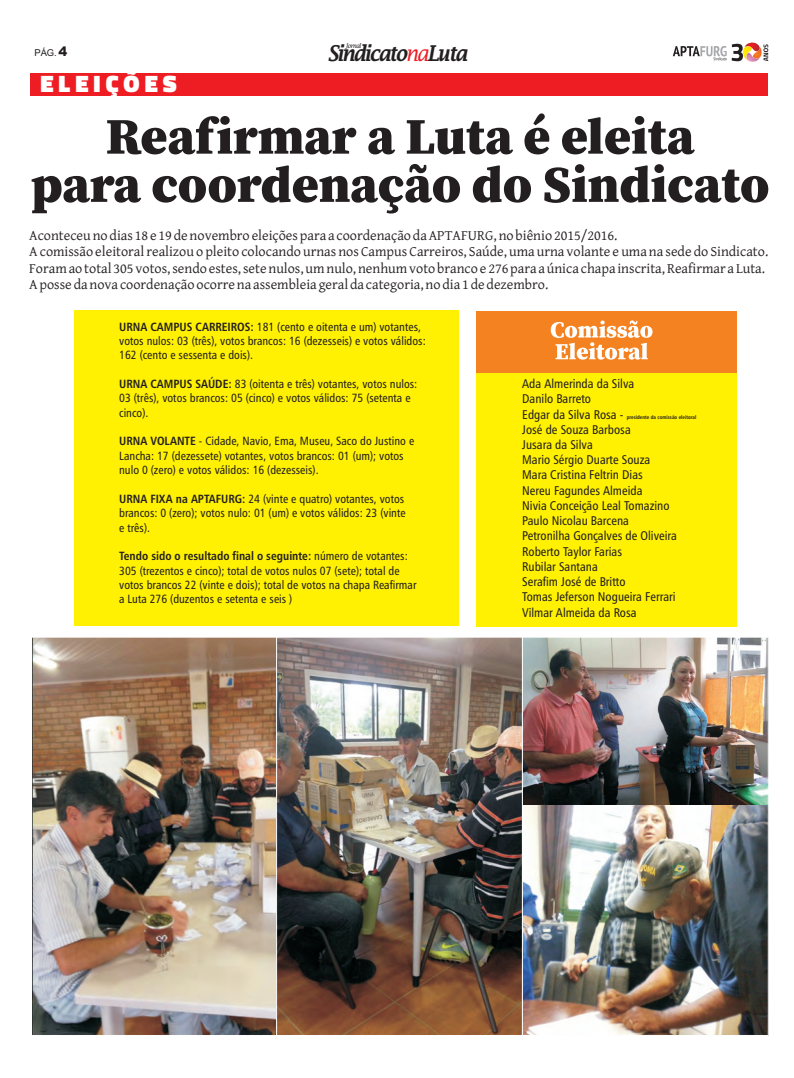
<style>
.page{position:relative;width:794px;height:1078px;background:#fff}
.page>*{position:absolute;margin:0;border:0;box-sizing:border-box;transform-origin:0 0}
.t1{font:700 24px "Titillium";letter-spacing:.21em;color:#fff}
.t2{font:italic 21.7px "Lucida Fax";letter-spacing:-.09em;color:#231f20;scale:.9 1}
.t3{font:italic 21.7px "Lucida Fax";color:#ee1d23;scale:.9 1}
.t4{font:14.2px/16.5px "Gentium Basic";color:#231f20}
.t5{font:12.6px/15.2px "Humanist 777 BT Roman Condensed B";color:#231f20}
.t6{font:11.9px/14.3px "Humanist 777 BT Roman Condensed B";color:#231f20}
.t7{font:11.9px "Humanist 777 BT Roman Condensed B,Bold";color:#231f20}
.t8{font:9.4px "Arial";color:#231f20}
.t9{font:italic 6.5px "Lucida Fax";letter-spacing:-.085em;color:#231f20;scale:.9 1}
.t10{font:5.3px "Humanist 777 BT Roman Condensed B,Bold";color:#231f20}
.s1{font-weight:900;font-size:13.2px}
.s2{font-family:"Humanist 777 BT Roman Condensed B,Bold"}
.s3{font-family:"Humanist 777 BT Roman Condensed B"}
</style>
<div class="page">
<div style="left:477px;top:332px;width:260px;height:294px;background:#fff101"></div>
<div style="left:74px;top:311px;width:385px;height:315px;background:#fff101"></div>
<div style="left:30px;top:73px;width:737px;height:22px;background:#ee1d23"></div>
<svg style="left:32px;top:113px;width:533px;height:100px"></svg>
<svg style="left:565px;top:42px;width:203px;height:161px"></svg>
<div style="left:477px;top:310px;width:260px;height:62px;background:#f58220"></div>
<svg style="left:551px;top:320px;width:101px;height:39px"></svg>
<img style="left:32px;top:638px;width:489px;height:395px">
<div style="left:30px;top:636px;width:247px;height:399px;border:1px solid #fff"></div>
<div style="left:276px;top:636px;width:247px;height:399px;border:1px solid #fff"></div>
<img style="left:524px;top:638px;width:243px;height:167px">
<img style="left:524px;top:805px;width:243px;height:228px">
<div style="left:522px;top:636px;width:247px;height:399px;border:1px solid #fff"></div>
<p class="t9" style="left:345px;top:42px;width:19px">Jornal</p>
<p class="t8" style="left:34px;top:49px;width:34px">PÁG. <span class="s1">4</span></p>
<h2 class="t2" style="left:327px;top:44px;width:157px">Sindicato Luta</h2>
<h2 class="t3" style="left:405px;top:44px;width:27px">na</h2>
<h1 class="t1" style="left:40px;top:74px;width:138px">ELEIÇÕES</h1>
<p class="t4" style="left:29px;top:227px;width:740px">Aconteceu no dias 18 e 19 de novembro eleições para a coordenação da APTAFURG, no biênio 2015/2016.<br>A comissão eleitoral realizou o pleito colocando urnas nos Campus Carreiros, Saúde, uma urna volante e uma na sede do Sindicato.<br>Foram ao total 305 votos, sendo estes, sete nulos, um nulo, nenhum voto branco e 276 para a única chapa inscrita, Reafirmar a Luta.<br>A posse da nova coordenação ocorre na assembleia geral da categoria, no dia 1 de dezembro.</p>
<p class="t6" style="left:119px;top:320px;width:308px"><span class="s2">URNA CAMPUS CARREIROS:</span> 181 (cento e oitenta e um) votantes, votos nulos: 03 (três), votos brancos: 16 (dezesseis) e votos válidos:<br>162 (cento e sessenta e dois).</p>
<p class="t6" style="left:119px;top:377px;width:300px"><span class="s2">URNA CAMPUS SAÚDE:</span> 83 (oitenta e três) votantes, votos nulos:<br>03 (três), votos brancos: 05 (cinco) e votos válidos: 75 (setenta e cinco).</p>
<p class="t6" style="left:119px;top:435px;width:297px"><span class="s2">URNA VOLANTE</span> - Cidade, Navio, Ema, Museu, Saco do Justino e<br>Lancha: 17 (dezessete) votantes, votos brancos: 01 (um); votos nulo 0 (zero) e votos válidos: 16 (dezesseis).</p>
<p class="t6" style="left:119px;top:492px;width:288px"><span class="s2">URNA FIXA na APTAFURG:</span> 24 (vinte e quatro) votantes, votos brancos: 0 (zero); votos nulo: 01 (um) e votos válidos: 23 (vinte e três).</p>
<p class="t7" style="left:119px;top:551px;width:290px">Tendo sido o resultado final o seguinte: <span class="s3">número de votantes:</span></p>
<p class="t6" style="left:119px;top:564px;width:299px">305 (trezentos e cinco); total de votos nulos 07 (sete); total de votos brancos 22 (vinte e dois); total de votos na chapa Reafirmar a Luta 276 (duzentos e setenta e seis )</p>
<p class="t5" style="left:522px;top:377px;width:114px">Ada Almerinda da Silva<br>Danilo Barreto<br>Edgar da Silva Rosa -</p>
<p class="t10" style="left:626px;top:414px;width:71px">presidente da comissão eleitoral</p>
<p class="t5" style="left:522px;top:423px;width:156px">José de Souza Barbosa<br>Jusara da Silva<br>Mario Sérgio Duarte Souza<br>Mara Cristina Feltrin Dias<br>Nereu Fagundes Almeida<br>Nivia Conceição Leal Tomazino<br>Paulo Nicolau Barcena<br>Petronilha Gonçalves de Oliveira<br>Roberto Taylor Farias<br>Rubilar Santana<br>Serafim José de Britto<br>Tomas Jeferson Nogueira Ferrari<br>Vilmar Almeida da Rosa</p>
</div>
